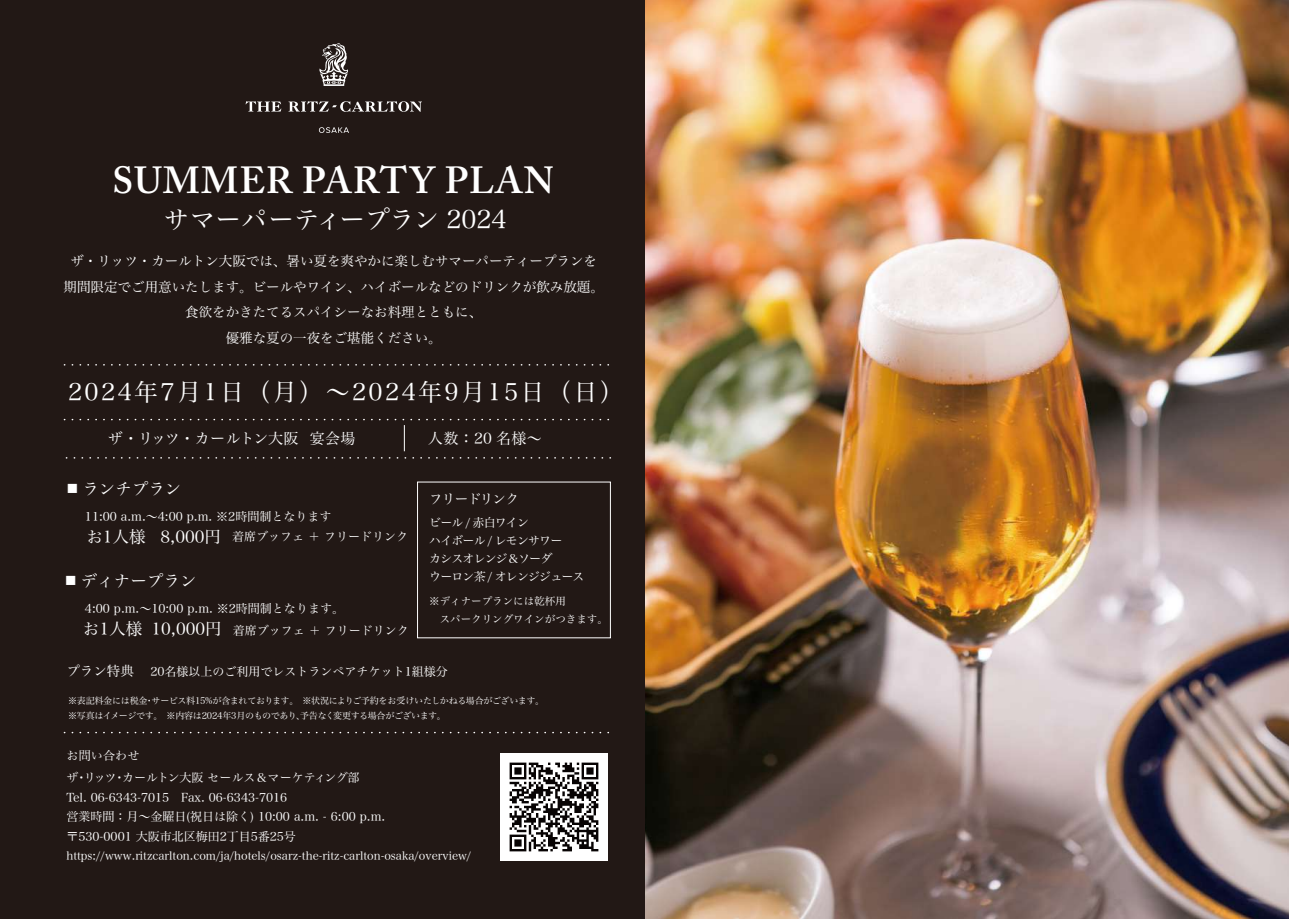
<style>
.page{position:relative;width:1289px;height:919px;background:#fff}
.page>*{position:absolute;margin:0;border:0;box-sizing:border-box;transform-origin:0 0}
.t1{font:600 37.5px "Adobe Caslon Pro";letter-spacing:.025em;color:#fff}
.t2{font:25.5px "Hira Min Pro W3";color:#fff}
.t3{font:24px "Hira Min Pro W3";letter-spacing:.1em;color:#fff}
.t4{font:16.5px "Hira Min Pro W3";color:#fff}
.t5{font:15px "Hira Min Pro W3";color:#fff}
.t6{font:15px "Hira Min Pro W3";letter-spacing:.025em;color:#fff}
.t7{font:13.5px/25.5px "Hira Min Pro W3";color:#fff;text-align:center}
.t8{font:13.5px "Hira Min Pro W3";letter-spacing:-.06em;color:#fff}
.t9{font:12px/22.5px "Hira Min Pro W3";color:#fff}
.t10{font:12px/18px "Hira Min Pro W3";letter-spacing:-.075em;color:#fff}
.t11{font:11.25px "Hira Min Pro W3";color:#fff}
.t12{font:10.5px/18px "Hira Min Pro W3";color:#fff}
.t13{font:9px/15px "Hira Min Pro W3";letter-spacing:-.03em;color:#fff}
.s1{font-size:12px}
.s2{font-size:16.5px}
.s3{font-size:13.5px}
</style>
<div class="page">
<img style="left:644px;top:0;width:644px;height:918px">
<div style="left:0;top:0;width:644px;height:918px;background:#221815"></div>
<svg style="left:319px;top:43px;width:29px;height:43px"></svg>
<svg style="left:245px;top:101px;width:36px;height:10px"></svg>
<svg style="left:288px;top:101px;width:134px;height:11px"></svg>
<svg style="left:319px;top:127px;width:30px;height:6px"></svg>
<svg style="left:64px;top:364px;width:545px;height:1px"></svg>
<svg style="left:64px;top:731px;width:546px;height:2px"></svg>
<svg style="left:66px;top:457px;width:545px;height:1px"></svg>
<svg style="left:64px;top:419px;width:546px;height:32px"></svg>
<img style="left:501px;top:753px;width:106px;height:107px">
<h1 class="t1" style="left:112px;top:158px;width:443px">SUMMER PARTY PLAN</h1>
<h2 class="t2" style="left:164px;top:197px;width:344px">サマーパーティープラン 2024</h2>
<p class="t7" style="left:64px;top:247px;width:542px">ザ・リッツ・カールトン大阪では、暑い夏を爽やかに楽しむサマーパーティープランを期間限定でご用意いたします。ビールやワイン、ハイボールなどのドリンクが飲み放題。食欲をかきたてるスパイシーなお料理とともに、<br>優雅な夏の一夜をご堪能ください。</p>
<h3 class="t3" style="left:68px;top:372px;width:557px">2024年7月1日（月）～2024年9月15日（日）</h3>
<p class="t5" style="left:108px;top:425px;width:249px">ザ・リッツ・カールトン大阪 宴会場</p>
<p class="t6" style="left:428px;top:426px;width:115px">人数：20 名様～</p>
<h3 class="t4" style="left:66px;top:475px;width:116px"><span class="s1">■</span> ランチプラン</h3>
<p class="t9" style="left:85px;top:504px;width:324px;line-height:20.9px">11:00 a.m.～4:00 p.m. ※2時間制となります<br><span class="s2">お1人様 8,000円</span> 着席ブッフェ ＋ フリードリンク</p>
<h3 class="t4" style="left:65px;top:566px;width:133px"><span class="s1">■</span> ディナープラン</h3>
<p class="t9" style="left:83px;top:595px;width:327px">4:00 p.m.～10:00 p.m. ※2時間制となります。<br><span class="s2">お1人様 10,000円</span> 着席ブッフェ ＋ フリードリンク</p>
<p class="t8" style="left:429px;top:487px;width:91px">フリードリンク</p>
<p class="t10" style="left:429px;top:512px;width:157px">ビール / 赤白ワイン<br>ハイボール / レモンサワー<br>カシスオレンジ＆ソーダ<br>ウーロン茶 / オレンジジュース</p>
<p class="t12" style="left:440px;top:590px;width:169px;text-indent:-10px">※ディナープランには乾杯用<br>スパークリングワインがつきます。</p>
<p class="t9" style="left:66px;top:658px;width:383px"><span class="s3">プラン特典</span> 20名様以上のご利用でレストランペアチケット1組様分</p>
<p class="t13" style="left:68px;top:692px;width:477px">※表記料金には税金・サービス料15%が含まれております。　※状況によりご予約をお受けいたしかねる場合がございます。※写真はイメージです。　※内容は2024年3月のものであり、予告なく変更する場合がございます。</p>
<p class="t9" style="left:66px;top:742px;width:294px">お問い合わせ<br>ザ・リッツ・カールトン大阪セールス＆マーケティング部</p>
<p class="t9" style="left:66px;top:786px;width:320px;line-height:19.5px">Tel. 06-6343-7015　Fax. 06-6343-7016<br>営業時間：月～金曜日(祝日は除く) 10:00 a.m. - 6:00 p.m.〒530-0001 大阪市北区梅田2丁目5番25号　</p>
<p class="t11" style="left:66px;top:846px;width:406px">https://www.ritzcarlton.com/ja/hotels/osarz-the-ritz-carlton-osaka/overview/</p>
</div>
